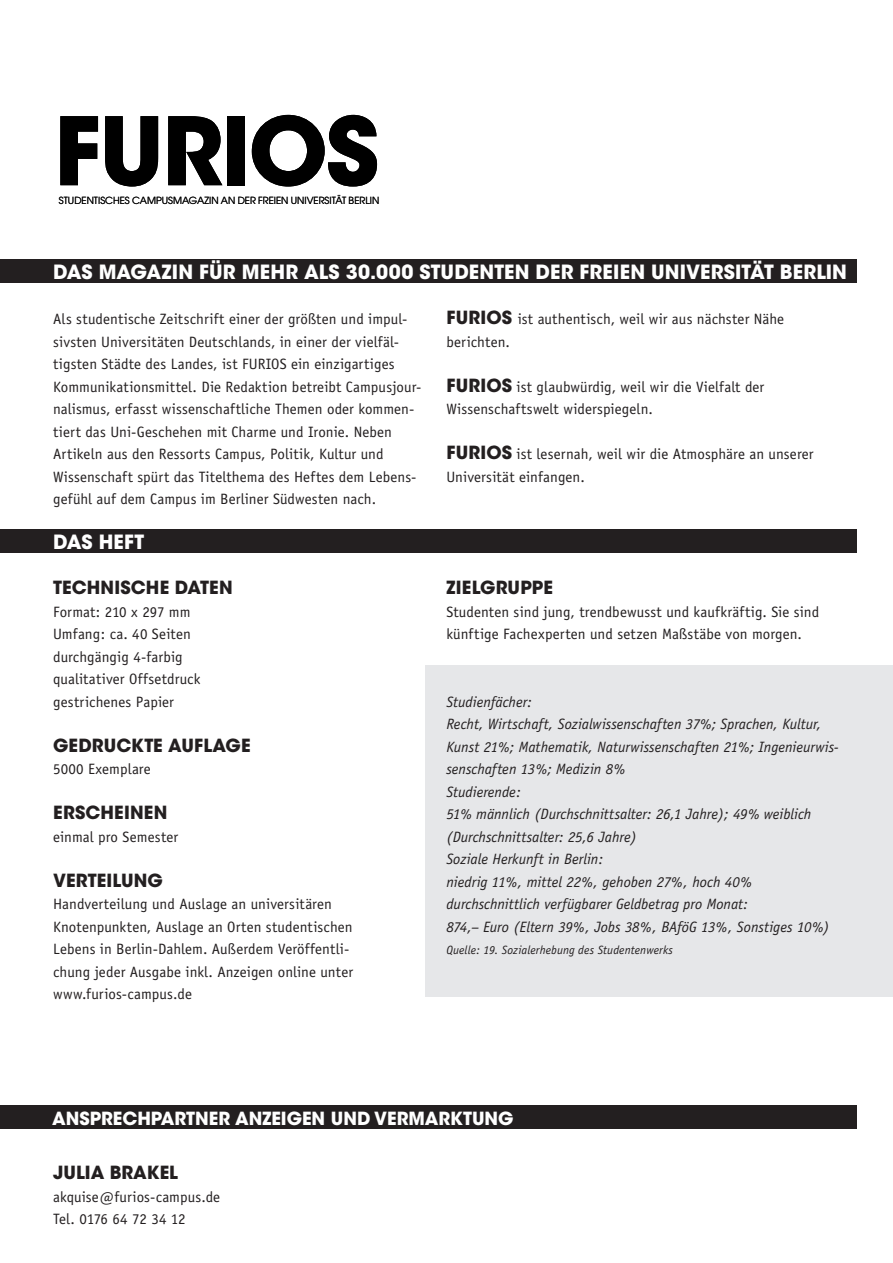
<style>
.page{position:relative;width:893px;height:1263px;background:#fff}
.page>*{position:absolute;margin:0;border:0;box-sizing:border-box;transform-origin:0 0}
.t1{font:700 93.3px "ITC Avant Garde Std";letter-spacing:-.025em;color:#000}
.t2{font:700 19.5px "ITC Avant Garde Std";letter-spacing:.01em;color:#fff}
.t3{font:700 18px "ITC Avant Garde Std";letter-spacing:.005em;color:#231f20}
.t4{font:700 18px "ITC Avant Garde Std";color:#fff}
.t5{font:15px/22.5px "Officina Sans";letter-spacing:.005em;color:#231f20}
.t6{font:italic 15px/22.5px "Officina Sans";color:#231f20}
.t7{font:italic 12px "Officina Sans";letter-spacing:.01em;color:#231f20}
.t8{font:9.75px "Avant Garde";letter-spacing:-.005em;color:#000}
.s1{font-family:"ITC Avant Garde Std";font-weight:700;font-size:18px}
</style>
<div class="page">
<div style="left:0;top:1106px;width:857px;height:23px;background:#231f20"></div>
<div style="left:425px;top:665px;width:468px;height:332px;background:#e6e7e9"></div>
<div style="left:0;top:259px;width:857px;height:24px;background:#231f20"></div>
<div style="left:0;top:529px;width:857px;height:24px;background:#231f20"></div>
<h1 class="t1" style="left:54px;top:90px;width:327px">FURIOS</h1>
<p class="t8" style="left:59px;top:194px;width:322px">STUDENTISCHES CAMPUSMAGAZIN AN DER FREIEN UNIVERSITÄT BERLIN</p>
<h2 class="t2" style="left:53px;top:259px;width:795px">DAS MAGAZIN FÜR MEHR ALS 30.000 STUDENTEN DER FREIEN UNIVERSITÄT BERLIN</h2>
<p class="t5" style="left:53px;top:308px;width:370px">Als studentische Zeitschrift einer der größten und impul&shy;sivsten Universitäten Deutschlands, in einer der vielfäl&shy;tigsten Städte des Landes, ist FURIOS ein einzigartiges Kommunikationsmittel. Die Redaktion betreibt Campusjour&shy;nalismus, erfasst wissenschaftliche Themen oder kommen&shy;tiert das Uni-Geschehen mit Charme und Ironie. Neben Artikeln aus den Ressorts Campus, Politik, Kultur und Wissenschaft spürt das Titelthema des Heftes dem Lebens&shy;gefühl auf dem Campus im Berliner Südwesten nach.</p>
<p class="t5" style="left:446px;top:308px;width:339px"><span class="s1">FURIOS</span> ist authentisch, weil wir aus nächster Nähe berichten.</p>
<p class="t5" style="left:446px;top:375px;width:319px"><span class="s1">FURIOS</span> ist glaubwürdig, weil wir die Vielfalt der<br>Wissenschaftswelt widerspiegeln.</p>
<p class="t5" style="left:446px;top:443px;width:369px"><span class="s1">FURIOS</span> ist lesernah, weil wir die Atmosphäre an unserer<br>Universität einfangen.</p>
<h2 class="t2" style="left:53px;top:529px;width:14px">DAS</h2>
<h2 class="t2" style="left:99px;top:529px;width:46px">HE FT</h2>
<p class="t3" style="left:53px;top:576px;width:181px">TECHNISCHE DATEN</p>
<p class="t5" style="left:53px;top:600px;width:149px">Format: 210 x 297 mm<br>Umfang: ca. 40 Seiten durchgängig 4-farbig qualitativer Offsetdruck gestrichenes Papier</p>
<p class="t3" style="left:53px;top:733px;width:199px">GEDRUCKTE AUFLAGE</p>
<p class="t5" style="left:53px;top:758px;width:99px">5000 Exemplare</p>
<p class="t3" style="left:53px;top:801px;width:116px">ERSCHEINEN</p>
<p class="t5" style="left:53px;top:825px;width:127px">einmal pro Semester</p>
<p class="t3" style="left:53px;top:868px;width:111px">VERTEILUNG</p>
<p class="t5" style="left:53px;top:893px;width:301px">Handverteilung und Auslage an universitären Knotenpunkten, Auslage an Orten studentischen Lebens in Berlin-Dahlem. Außerdem Veröffentli&shy;chung jeder Ausgabe inkl. Anzeigen online unter www.furios-campus.de</p>
<p class="t3" style="left:446px;top:576px;width:108px">ZIELGRUPPE</p>
<p class="t5" style="left:446px;top:600px;width:374px">Studenten sind jung, trendbewusst und kaufkräftig. Sie sind künftige Fachexperten und setzen Maßstäbe von morgen.</p>
<p class="t6" style="left:446px;top:690px;width:394px">Studienfächer:<br>Recht, Wirtschaft, Sozialwissenschaften 37%; Sprachen, Kultur, Kunst 21%; Mathematik, Naturwissenschaften 21%; Ingenieurwis&shy;senschaften 13%; Medizin 8%<br>Studierende:<br>51% männlich (Durchschnittsalter: 26,1 Jahre); 49% weiblich (Durchschnittsalter: 25,6 Jahre)<br>Soziale Herkunft in Berlin:<br>niedrig 11%, mittel 22%, gehoben 27%, hoch 40% durchschnittlich verfügbarer Geldbetrag pro Monat:<br>874,– Euro (Eltern 39%, Jobs 38%, BAföG 13%, Sonstiges 10%)</p>
<p class="t7" style="left:446px;top:943px;width:228px">Quelle: 19. Sozialerhebung des Studentenwerks</p>
<p class="t4" style="left:52px;top:1106px;width:463px">ANSPRECHPARTNER ANZEIGEN UND VERMARKTUNG</p>
<p class="t3" style="left:53px;top:1161px;width:126px">JULIA BRAKEL</p>
<p class="t5" style="left:53px;top:1185px;width:169px">akquise@furios-campus.de<br>Tel. 0176 64 72 34 12</p>
</div>
